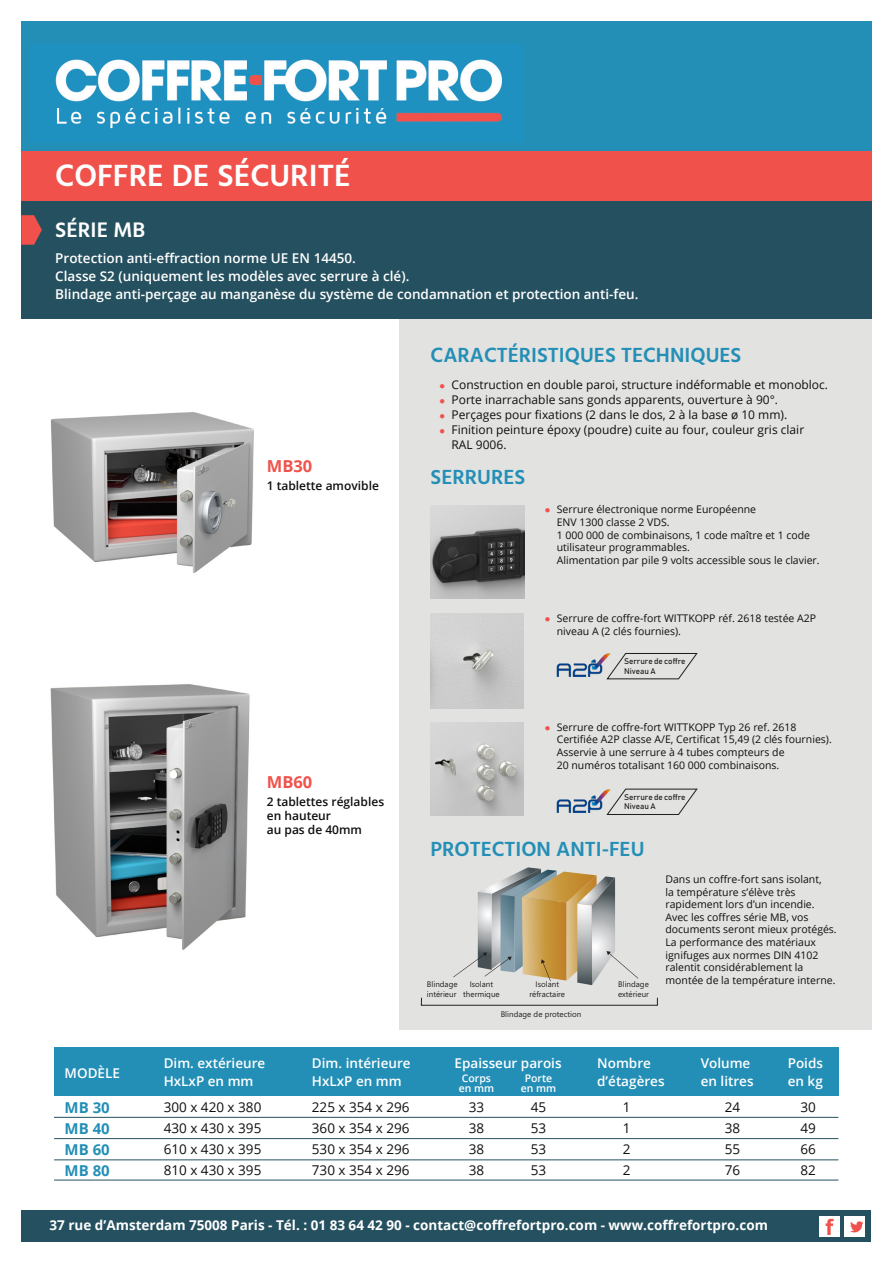
<style>
.page{position:relative;width:893px;height:1263px;background:#fff}
.page>*{position:absolute;margin:0;border:0;box-sizing:border-box;transform-origin:0 0}
.t1{font:600 31.5px "Hind Vadodara";color:#fff}
.t2{font:600 21.6px "Hind Vadodara";color:#fff}
.t3{font:600 21px "Hind Vadodara";color:#238fb7}
.t4{font:700 16.5px "Open Sans";color:#f0524b}
.t5{font:700 15px/21px "Open Sans";color:#238fb7;text-align:justify}
.t6{font:600 13.5px/18px "Open Sans";color:#fff}
.t7{font:13.5px/21px "Open Sans";color:#0f0f0f;text-align:justify}
.t8{font:700 13.5px "Open Sans";color:#fff}
.t9{font:12px "Open Sans";color:#0f0f0f}
.t10{font:600 12px "Open Sans";color:#0f0f0f}
.t11{font:10.5px/12.6px "Open Sans";color:#0f0f0f}
.t12{font:600 10.5px "Open Sans";color:#fff}
.t13{font:8.1px "Bahnschrift 400 100";color:#231f20}
.t14{font:7.95px/9.6px "Segoe UI Emoji";color:#231f20}
.s1{color:#f0524b}
</style>
<div class="page">
<div style="left:400px;top:304px;width:472px;height:725px;background:#e2e2e0"></div>
<div style="left:21px;top:201px;width:851px;height:118px;background:#25505f"></div>
<div style="left:21px;top:21px;width:851px;height:130px;background:#238fb7"></div>
<div style="left:21px;top:151px;width:851px;height:50px;background:#f0524b"></div>
<img style="left:55px;top:57px;width:448px;height:72px">
<svg style="left:21px;top:215px;width:21px;height:30px"></svg>
<div style="left:21px;top:1210px;width:850px;height:32px;background:#25505f"></div>
<img style="left:50px;top:412px;width:204px;height:161px">
<img style="left:50px;top:684px;width:200px;height:266px">
<img style="left:431px;top:505px;width:93px;height:94px">
<img style="left:431px;top:614px;width:93px;height:94px">
<img style="left:431px;top:723px;width:93px;height:92px">
<div style="left:54px;top:1047px;width:785px;height:49px;background:#238fb7"></div>
<hr style="left:54px;top:1117px;width:784px;height:1px;background:#25505f">
<hr style="left:54px;top:1138px;width:784px;height:1px;background:#25505f">
<hr style="left:54px;top:1159px;width:784px;height:1px;background:#25505f">
<hr style="left:54px;top:1180px;width:784px;height:1px;background:#25505f">
<svg style="left:606px;top:653px;width:92px;height:27px"></svg>
<img style="left:556px;top:653px;width:61px;height:25px">
<svg style="left:606px;top:788px;width:92px;height:27px"></svg>
<img style="left:556px;top:788px;width:61px;height:25px">
<div style="left:820px;top:1216px;width:20px;height:20px;background:#fff"></div>
<div style="left:844px;top:1216px;width:21px;height:20px;background:#fff"></div>
<svg style="left:850px;top:1221px;width:13px;height:11px"></svg>
<img style="left:825px;top:1219px;width:9px;height:15px">
<svg style="left:453px;top:867px;width:186px;height:119px"></svg>
<p class="t1" style="left:55px;top:152px;width:297px">COFFRE DE SÉCURITÉ</p>
<p class="t2" style="left:55px;top:213px;width:91px">SÉRIE MB</p>
<p class="t6" style="left:55px;top:249px;width:356px">Protection anti-effraction norme UE EN 14450.<br>Classe S2 (uniquement les modèles avec serrure à clé).</p>
<p class="t6" style="left:55px;top:285px;width:585px">Blindage anti-perçage au manganèse du système de condamnation et protection anti-feu.</p>
<p class="t4" style="left:267px;top:454px;width:47px">MB30</p>
<p class="t10" style="left:267px;top:477px;width:114px">1 tablette amovible</p>
<p class="t4" style="left:267px;top:770px;width:47px">MB60</p>
<p class="t10" style="left:267px;top:793px;width:119px">2 tablettes réglables</p>
<p class="t10" style="left:267px;top:807px;width:66px">en hauteur</p>
<p class="t10" style="left:267px;top:822px;width:97px">au pas de 40mm</p>
<p class="t3" style="left:431px;top:339px;width:312px">CARACTÉRISTIQUES TECHNIQUES</p>
<p class="t9" style="left:440px;top:376px;width:390px"><span class="s1">●</span> Construction en double paroi, structure indéformable et monobloc.</p>
<p class="t9" style="left:440px;top:391px;width:340px"><span class="s1">●</span> Porte inarrachable sans gonds apparents, ouverture à 90°.</p>
<p class="t9" style="left:440px;top:406px;width:349px"><span class="s1">●</span> Perçages pour fixations (2 dans le dos, 2 à la base ø 10 mm).</p>
<p class="t9" style="left:440px;top:421px;width:366px"><span class="s1">●</span> Finition peinture époxy (poudre) cuite au four, couleur gris clair</p>
<p class="t9" style="left:452px;top:436px;width:57px">RAL 9006.</p>
<p class="t3" style="left:431px;top:461px;width:96px">SERRURES</p>
<p class="t11" style="left:545px;top:503px;width:213px"><span class="s1">●</span> Serrure électronique norme Européenne</p>
<p class="t11" style="left:557px;top:515px;width:114px">ENV 1300 classe 2 VDS.</p>
<p class="t11" style="left:557px;top:528px;width:255px">1 000 000 de combinaisons, 1 code maître et 1 code utilisateur programmables.</p>
<p class="t11" style="left:557px;top:553px;width:264px">Alimentation par pile 9 volts accessible sous le clavier.</p>
<p class="t11" style="left:557px;top:612px;width:261px;text-indent:-12px"><span class="s1">●</span> Serrure de coffre-fort WITTKOPP réf. 2618 testée A2P niveau A (2 clés fournies).</p>
<p class="t13" style="left:624px;top:656px;width:63px">Serrure de coffre</p>
<p class="t13" style="left:624px;top:666px;width:33px">Niveau A</p>
<p class="t11" style="left:557px;top:720px;width:277px;text-indent:-12px"><span class="s1">●</span> Serrure de coffre-fort WITTKOPP Typ 26 ref. 2618<br>Certifiée A2P classe A/E, Certificat 15,49 (2 clés fournies).<br>Asservie à une serrure à 4 tubes compteurs de</p>
<p class="t11" style="left:557px;top:758px;width:224px">20 numéros totalisant 160 000 combinaisons.</p>
<p class="t13" style="left:624px;top:792px;width:63px">Serrure de coffre</p>
<p class="t13" style="left:624px;top:801px;width:33px">Niveau A</p>
<p class="t3" style="left:431px;top:833px;width:215px">PROTECTION ANTI-FEU</p>
<p class="t14" style="left:431px;top:979px;width:10px">●■</p>
<p class="t14" style="left:472px;top:979px;width:23px">▲□● ■▼</p>
<p class="t14" style="left:549px;top:979px;width:11px;text-indent:-12px">▲□● ■▼ ▼</p>
<p class="t14" style="left:623px;top:979px;width:10px">●■</p>
<p class="t14" style="left:505px;top:1009px;width:10px">●■</p>
<p class="t14" style="left:552px;top:1009px;width:31px">□▼ ▼□■</p>
<p class="t11" style="left:665px;top:873px;width:173px">Dans un coffre-fort sans isolant,<br>la température s’élève très rapidement lors d’un incendie.<br>Avec les coffres série MB, vos documents seront mieux protégés.<br>La performance des matériaux ignifuges aux normes DIN 4102 ralentit considérablement la montée de la température interne.</p>
<p class="t6" style="left:65px;top:1063px;width:57px">MODÈLE</p>
<p class="t6" style="left:164px;top:1054px;width:103px">Dim. extérieure<br>HxLxP en mm</p>
<p class="t6" style="left:312px;top:1054px;width:100px">Dim. intérieure<br>HxLxP en mm</p>
<p class="t6" style="left:455px;top:1054px;width:109px">Epaisseur parois</p>
<p class="t12" style="left:462px;top:1070px;width:31px">Corps</p>
<p class="t12" style="left:459px;top:1081px;width:37px">en mm</p>
<p class="t12" style="left:525px;top:1070px;width:29px">Porte</p>
<p class="t12" style="left:521px;top:1081px;width:37px">en mm</p>
<p class="t5" style="left:65px;top:1096px;width:47px">MB 30<br>MB 40<br>MB 60<br>MB 80</p>
<p class="t7" style="left:164px;top:1096px;width:99px">300 x 420 x 380<br>430 x 430 x 395<br>610 x 430 x 395<br>810 x 430 x 395</p>
<p class="t7" style="left:312px;top:1096px;width:99px">225 x 354 x 296<br>360 x 354 x 296<br>530 x 354 x 296<br>730 x 354 x 296</p>
<p class="t7" style="left:469px;top:1096px;width:17px">33</p>
<p class="t7" style="left:469px;top:1117px;width:17px">38</p>
<p class="t7" style="left:469px;top:1138px;width:17px">38</p>
<p class="t7" style="left:469px;top:1159px;width:17px">38</p>
<p class="t7" style="left:531px;top:1096px;width:17px">45</p>
<p class="t7" style="left:531px;top:1117px;width:17px">53</p>
<p class="t7" style="left:531px;top:1138px;width:17px">53</p>
<p class="t7" style="left:531px;top:1159px;width:17px">53</p>
<p class="t6" style="left:597px;top:1054px;width:55px">Nombre</p>
<p class="t6" style="left:597px;top:1072px;width:69px">d’étagères</p>
<p class="t6" style="left:701px;top:1054px;width:54px">Volume en litres</p>
<p class="t6" style="left:788px;top:1054px;width:37px">Poids en kg</p>
<p class="t7" style="left:623px;top:1096px;width:9px">1<br>1<br>2<br>2</p>
<p class="t7" style="left:725px;top:1096px;width:17px">24<br>38<br>55<br>76</p>
<p class="t7" style="left:801px;top:1096px;width:17px">30<br>49<br>66<br>82</p>
<p class="t8" style="left:50px;top:1216px;width:720px">37 rue d’Amsterdam 75008 Paris - Tél. : 01 83 64 42 90 - contact@coffrefortpro.com - www.coffrefortpro.com</p>
</div>
